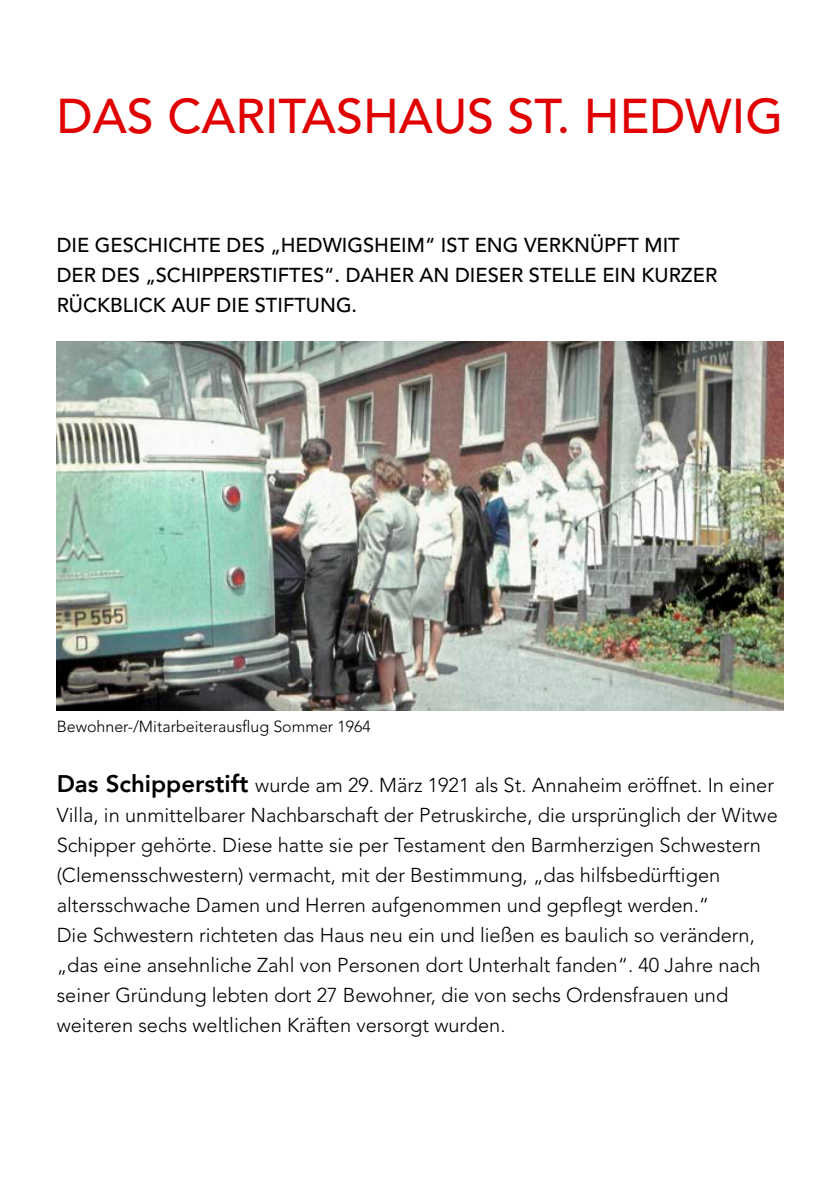
<style>
.page{position:relative;width:840px;height:1191px;background:#fff}
.page>*{position:absolute;margin:0;border:0;box-sizing:border-box;transform-origin:0 0}
.t1{font:500 48.4px "Avenir LT Std";color:#e10000}
.t2{font:300 20px/30px "Avenir LT Std";color:#000}
.t3{font:500 20px/30px "Avenir LT Std";color:#000}
.t4{font:300 16px "Avenir LT Std";color:#000}
.s1{font-family:"Avenir LT Com";font-weight:800;font-size:24px}
</style>
<div class="page">
<img style="left:57px;top:341px;width:725px;height:369px">
<h1 class="t1" style="left:57px;top:88px;width:721px">DAS CARITASHAUS ST. HEDWIG</h1>
<p class="t3" style="left:57px;top:231px;width:661px">DIE GESCH ICHTE DES „HEDWIGSH EIM“ IST ENG VERKNÜPFT MIT<br>DER DES „SCH IPPERSTIFTES“. DAH ER AN DIESER STELLE EIN KURZER<br>RÜCKBLICK AUF DIE STIFTUNG.</p>
<p class="t4" style="left:57px;top:716px;width:315px">Bewohner-/Mitarbeiterausflug Sommer 1964</p>
<p class="t2" style="left:57px;top:770px;width:722px"><span class="s1">Das Schipperstift</span> wurde am 29. März 1921 als St. Annaheim eröffnet. In einer Villa, in unmittelbarer Nachbarschaft der Petruskirche, die ursprünglich der Witwe Schipper gehörte. Diese hatte sie per Testament den Barmherzigen Schwestern (Clemensschwestern) vermacht, mit der Bestimmung, „das hilfsbedürftigen altersschwache Damen und Herren aufgenommen und gepflegt werden.“<br>Die Schwestern richteten das Haus neu ein und ließen es baulich so verändern, „das eine ansehnliche Zahl von Personen dort Unterhalt fanden“. 40 Jahre nach seiner Gründung lebten dort 27 Bewohner, die von sechs Ordensfrauen und weiteren sechs weltlichen Kräften versorgt wurden.</p>
</div>
